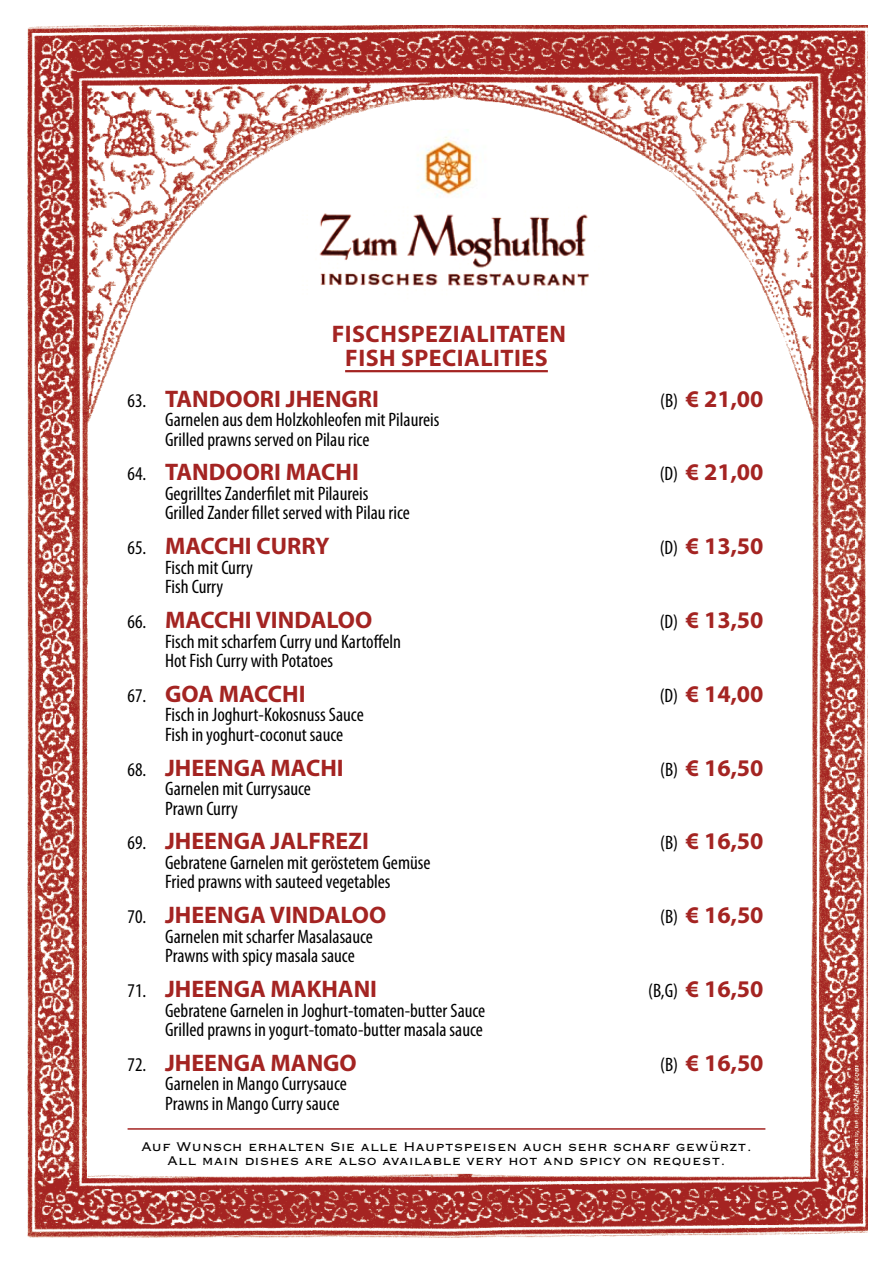
<style>
.page{position:relative;width:893px;height:1263px;background:#fff}
.page>*{position:absolute;margin:0;border:0;box-sizing:border-box;transform-origin:0 0}
.t1{font:700 24px "Myriad Pro";color:#a42422}
.t2{font:700 24px/24px "Myriad Pro";letter-spacing:.02em;color:#a42422;text-align:center}
.t3{font:condensed 19.5px/19.5px "Myriad Pro";color:#000}
.t4{font:16.5px/13.5px "Copperplate Gothic BTCE";color:#000;text-align:center}
.s1{font-weight:400;font-stretch:condensed;font-size:19.5px;color:#000}
</style>
<div class="page">
<img style="left:27px;top:26px;width:840px;height:1211px">
<img style="left:296px;top:129px;width:311px;height:71px">
<img style="left:296px;top:207px;width:311px;height:94px">
<hr style="left:128px;top:1128px;width:637px;height:2px;background:#a42422">
<hr style="left:345px;top:370px;width:203px;height:2px;background:#a42422">
<p class="t2" style="left:332px;top:322px;width:236px">FISCHSPEZIALITATEN<br>FISH SPECIALITIES</p>
<p class="t1" style="left:128px;top:385px;width:253px"><span class="s1">63.</span> TANDOORI JHENGRI</p>
<p class="t1" style="left:660px;top:385px;width:105px"><span class="s1">(B)</span> € 21,00</p>
<p class="t3" style="left:165px;top:410px;width:276px">Garnelen aus dem Holzkohleofen mit Pilaureis<br>Grilled prawns served on Pilau rice</p>
<p class="t1" style="left:128px;top:459px;width:233px"><span class="s1">64.</span> TANDOORI MACHI</p>
<p class="t1" style="left:660px;top:459px;width:105px"><span class="s1">(D)</span> € 21,00</p>
<p class="t3" style="left:165px;top:484px;width:246px">Gegrilltes Zanderfilet mit Pilaureis<br>Grilled Zander fillet served with Pilau rice</p>
<p class="t1" style="left:128px;top:533px;width:204px"><span class="s1">65.</span> MACCHI CURRY</p>
<p class="t1" style="left:660px;top:533px;width:105px"><span class="s1">(D)</span> € 13,50</p>
<p class="t3" style="left:165px;top:558px;width:89px">Fisch mit Curry<br>Fish Curry</p>
<p class="t1" style="left:128px;top:606px;width:246px"><span class="s1">66.</span> MACCHI VINDALOO</p>
<p class="t1" style="left:660px;top:606px;width:105px"><span class="s1">(D)</span> € 13,50</p>
<p class="t3" style="left:165px;top:632px;width:238px">Fisch mit scharfem Curry und Kartoffeln<br>Hot Fish Curry with Potatoes</p>
<p class="t1" style="left:128px;top:680px;width:179px"><span class="s1">67.</span> GOA MACCHI</p>
<p class="t1" style="left:660px;top:680px;width:105px"><span class="s1">(D)</span> € 14,00</p>
<p class="t3" style="left:165px;top:705px;width:200px">Fisch in Joghurt-Kokosnuss Sauce<br>Fish in yoghurt-coconut sauce</p>
<p class="t1" style="left:128px;top:754px;width:218px"><span class="s1">68.</span> JHEENGA MACHI</p>
<p class="t1" style="left:660px;top:754px;width:105px"><span class="s1">(B)</span> € 16,50</p>
<p class="t3" style="left:165px;top:779px;width:147px">Garnelen mit Currysauce<br>Prawn Curry</p>
<p class="t1" style="left:128px;top:828px;width:243px"><span class="s1">69.</span> JHEENGA JALFREZI</p>
<p class="t1" style="left:660px;top:828px;width:105px"><span class="s1">(B)</span> € 16,50</p>
<p class="t3" style="left:165px;top:853px;width:267px">Gebratene Garnelen mit geröstetem Gemüse<br>Fried prawns with sauteed vegetables</p>
<p class="t1" style="left:128px;top:902px;width:260px"><span class="s1">70.</span> JHEENGA VINDALOO</p>
<p class="t1" style="left:660px;top:902px;width:105px"><span class="s1">(B)</span> € 16,50</p>
<p class="t3" style="left:165px;top:927px;width:209px">Garnelen mit scharfer Masalasauce<br>Prawns with spicy masala sauce</p>
<p class="t1" style="left:128px;top:975px;width:251px"><span class="s1">71.</span> JHEENGA MAKHANI</p>
<p class="t1" style="left:648px;top:975px;width:117px"><span class="s1">(B,G)</span> € 16,50</p>
<p class="t3" style="left:165px;top:1001px;width:322px">Gebratene Garnelen in Joghurt-tomaten-butter Sauce<br>Grilled prawns in yogurt-tomato-butter masala sauce</p>
<p class="t1" style="left:128px;top:1049px;width:231px"><span class="s1">72.</span> JHEENGA MANGO</p>
<p class="t1" style="left:660px;top:1049px;width:105px"><span class="s1">(B)</span> € 16,50</p>
<p class="t3" style="left:165px;top:1074px;width:183px">Garnelen in Mango Currysauce<br>Prawns in Mango Curry sauce</p>
<p class="t4" style="left:141px;top:1139px;width:612px">Auf Wunsch erhalten Sie alle Hauptspeisen auch sehr scharf gewürzt.<br>All main dishes are also available very hot and spicy on request.</p>
</div>
